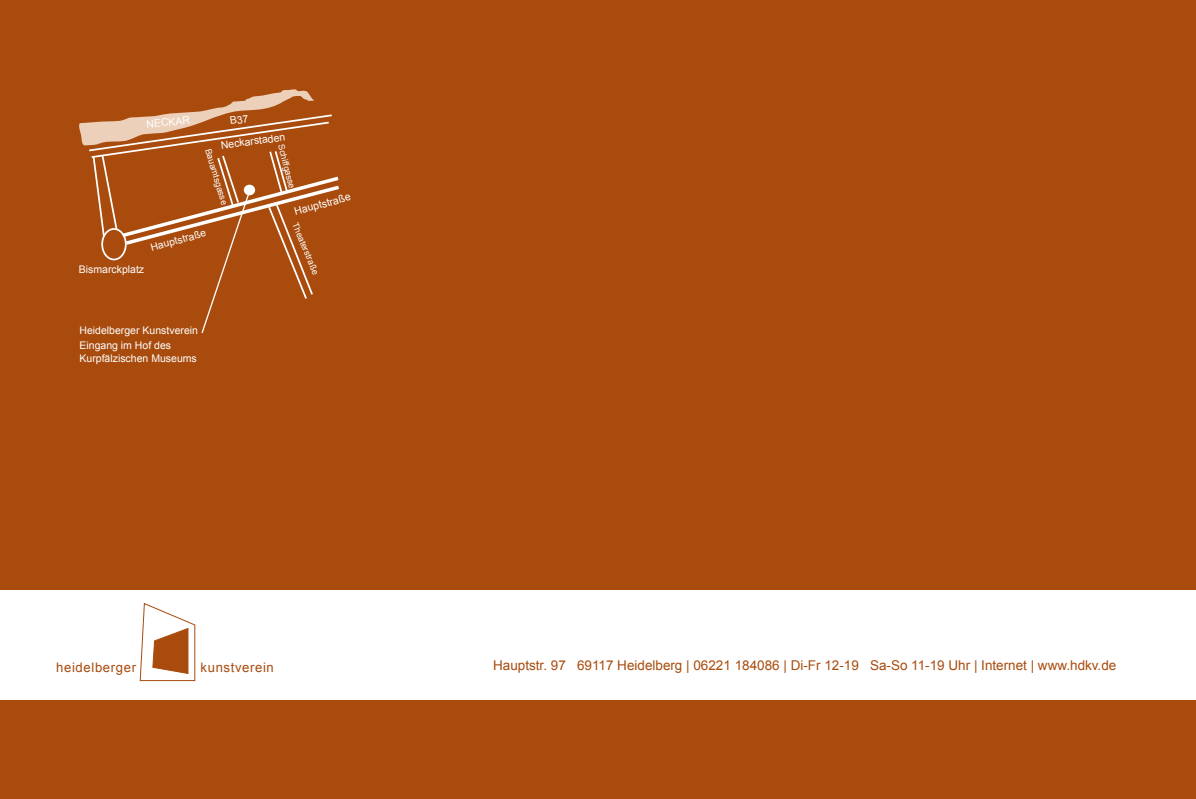
<style>
.page{position:relative;width:1196px;height:799px;background:#a84b0d}
.page>*{position:absolute;margin:0;border:0;box-sizing:border-box;transform-origin:0 0}
.t1{font:13.47px "Arial";color:#a84b0d}
.t2{font:13.12px "Arial";letter-spacing:.045em;color:#a84b0d}
.t3{font:10.5px "Arial";color:#fff}
.t4{font:10.15px "Arial";color:#fff}
.t5{font:8.75px "Arial";color:#fff}
</style>
<div class="page">
<div style="left:0;top:590px;width:1196px;height:109px;background:#fff"></div>
<svg style="left:139px;top:603px;width:57px;height:78px"></svg>
<svg style="left:79px;top:89px;width:260px;height:245px"></svg>
<p class="t3" style="left:146px;top:117px;width:45px;rotate:-6deg">NECKAR</p>
<p class="t3" style="left:220px;top:138px;width:66px;rotate:-7deg">Neckarstaden</p>
<p class="t5" style="left:287px;top:143px;width:47px;rotate:76deg">Schiffgasse</p>
<p class="t5" style="left:300px;top:221px;width:56px;rotate:67deg">Theaterstraße</p>
<p class="t5" style="left:213px;top:147px;width:59px;rotate:73deg">Bauamtsgasse</p>
<p class="t3" style="left:293px;top:205px;width:59px;rotate:-15deg">Hauptstraße</p>
<p class="t4" style="left:149px;top:241px;width:58px;rotate:-15deg">Hauptstraße</p>
<p class="t3" style="left:79px;top:262px;width:67px">Bismarckplatz</p>
<p class="t3" style="left:79px;top:324px;width:120px">Heidelberger Kunstverein</p>
<p class="t3" style="left:79px;top:338px;width:93px">Eingang im Hof des</p>
<p class="t3" style="left:79px;top:351px;width:119px">Kurpfälzischen Museums</p>
<p class="t2" style="left:56px;top:658px;width:81px">heidelberger</p>
<p class="t2" style="left:200px;top:658px;width:75px">kunstverein</p>
<p class="t1" style="left:493px;top:656px;width:624px">Hauptstr. 97 69117 Heidelberg | 06221 184086 | Di-Fr 12-19 Sa-So 11-19 Uhr | Internet | www.hdkv.de</p>
</div>
